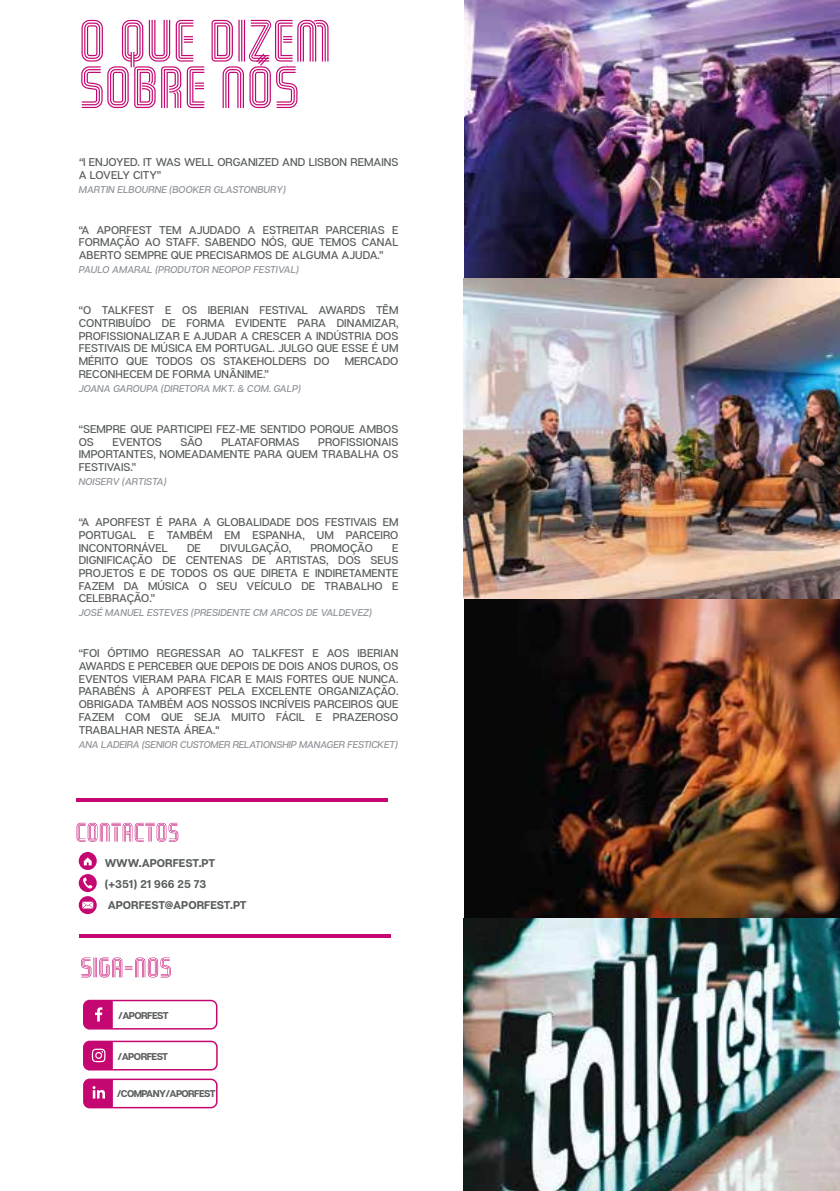
<style>
.page{position:relative;width:840px;height:1191px;background:#fff}
.page>*{position:absolute;margin:0;border:0;box-sizing:border-box;transform-origin:0 0}
.t1{font:500 11.2px/12.6px "Articulat CF";color:#595d5e;text-align:justify}
.t2{font:700 11.2px/21.2px "Articulat CF";color:#595d5e}
.t3{font:500 11.2px "Articulat CF";letter-spacing:-.02em;color:#595d5e}
.t4{font:italic 500 9.8px "Articulat CF";color:#8f9398}
.t5{font:700 9.8px "Articulat CF";letter-spacing:-.06em;color:#595d5e}
.s1{font-style:italic}
</style>
<div class="page">
<svg style="left:81px;top:20px;width:123px;height:88px"></svg>
<svg style="left:211px;top:20px;width:117px;height:88px"></svg>
<hr style="left:77px;top:798px;width:310px;height:3px;background:#c50771">
<div style="left:79px;top:852px;width:18px;height:18px;background:#c50771;border-radius:50%"></div>
<div style="left:79px;top:874px;width:18px;height:18px;background:#c50771;border-radius:50%"></div>
<svg style="left:83px;top:877px;width:9px;height:11px"></svg>
<svg style="left:84px;top:857px;width:8px;height:8px"></svg>
<svg style="left:77px;top:823px;width:101px;height:18px"></svg>
<svg style="left:79px;top:896px;width:18px;height:18px"></svg>
<svg style="left:78px;top:896px;width:15px;height:12px"></svg>
<hr style="left:79px;top:934px;width:311px;height:4px;background:#c50771">
<img style="left:463px;top:0;width:376px;height:598px">
<img style="left:464px;top:600px;width:375px;height:318px">
<img style="left:463px;top:918px;width:376px;height:273px">
<svg style="left:83px;top:1040px;width:134px;height:30px"></svg>
<svg style="left:83px;top:999px;width:134px;height:30px"></svg>
<svg style="left:83px;top:1078px;width:134px;height:30px"></svg>
<svg style="left:81px;top:957px;width:90px;height:20px"></svg>
<p class="t1" style="left:79px;top:156px;width:321px"><span class="s1">“</span>I ENJOYED. IT WAS WELL ORGANIZED AND LISBON REMAINS<br>A LOVELY CITY”</p>
<p class="t4" style="left:79px;top:183px;width:209px">MARTIN ELBOURNE (BOOKER GLASTONBURY)</p>
<p class="t1" style="left:79px;top:224px;width:321px">“A APORFEST TEM AJUDADO A ESTREITAR PARCERIAS E FORMAÇÃO AO STAFF. SABENDO NÓS, QUE TEMOS CANAL ABERTO SEMPRE QUE PRECISARMOS DE ALGUMA AJUDA.”</p>
<p class="t4" style="left:79px;top:264px;width:221px">PAULO AMARAL (PRODUTOR NEOPOP FESTIVAL)</p>
<p class="t1" style="left:79px;top:304px;width:321px">“O TALKFEST E OS IBERIAN FESTIVAL AWARDS TÊM CONTRIBUÍDO DE FORMA EVIDENTE PARA DINAMIZAR, PROFISSIONALIZAR E AJUDAR A CRESCER A INDÚSTRIA DOS FESTIVAIS DE MÚSICA EM PORTUGAL. JULGO QUE ESSE É UM MÉRITO QUE TODOS OS STAKEHOLDERS DO</p>
<p class="t1" style="left:344px;top:355px;width:55px">MERCADO</p>
<p class="t1" style="left:79px;top:368px;width:191px">RECONHECEM DE FORMA UNÂNIME.”</p>
<p class="t4" style="left:79px;top:383px;width:224px">JOANA GAROUPA (DIRETORA MKT. &amp; COM. GALP)</p>
<p class="t1" style="left:79px;top:423px;width:321px">“SEMPRE QUE PARTICIPEI FEZ-ME SENTIDO PORQUE AMBOS<br>OS</p>
<p class="t1" style="left:112px;top:436px;width:51px">EVENTOS</p>
<p class="t1" style="left:180px;top:436px;width:24px">SÃO</p>
<p class="t1" style="left:221px;top:436px;width:80px">PLATAFORMAS</p>
<p class="t1" style="left:79px;top:436px;width:321px;text-indent:239px">PROFISSIONAIS IMPORTANTES, NOMEADAMENTE PARA QUEM TRABALHA OS FESTIVAIS.”</p>
<p class="t4" style="left:79px;top:476px;width:89px">NOISERV (ARTISTA)</p>
<p class="t1" style="left:79px;top:516px;width:321px">“A APORFEST É PARA A GLOBALIDADE DOS FESTIVAIS EM PORTUGAL E TAMBÉM EM ESPANHA, UM PARCEIRO INCONTORNÁVEL</p>
<p class="t1" style="left:187px;top:541px;width:15px">DE</p>
<p class="t3" style="left:220px;top:541px;width:72px">DIVULGAÇÃO,</p>
<p class="t1" style="left:310px;top:541px;width:64px">PROMOÇÃO</p>
<p class="t1" style="left:79px;top:541px;width:321px;text-indent:313px">E DIGNIFICAÇÃO DE CENTENAS DE ARTISTAS, DOS SEUS PROJETOS E DE TODOS OS QUE DIRETA E INDIRETAMENTE FAZEM DA MÚSICA O SEU VEÍCULO DE TRABALHO E CELEBRAÇÃO.”</p>
<p class="t4" style="left:79px;top:607px;width:294px">JOSÉ MANUEL ESTEVES (PRESIDENTE CM ARCOS DE VALDEVEZ)</p>
<p class="t1" style="left:79px;top:647px;width:321px">“FOI ÓPTIMO REGRESSAR AO TALKFEST E AOS IBERIAN AWARDS E PERCEBER QUE DEPOIS DE DOIS ANOS DUROS, OS EVENTOS VIERAM PARA FICAR E MAIS FORTES QUE NUNCA.<br>PARABÉNS À APORFEST PELA EXCELENTE ORGANIZAÇÃO.<br>OBRIGADA TAMBÉM AOS NOSSOS INCRÍVEIS PARCEIROS QUE FAZEM COM QUE SEJA MUITO FÁCIL E PRAZEROSO TRABALHAR NESTA ÁREA."</p>
<p class="t4" style="left:79px;top:738px;width:320px">ANA LADEIRA (SENIOR CUSTOMER RELATIONSHIP MANAGER FESTICKET)</p>
<p class="t2" style="left:105px;top:853px;width:143px">WWW.APORFEST.PT (+351) 21 966 25 73<br>APORFEST@APORFEST.PT</p>
<p class="t5" style="left:118px;top:1009px;width:52px">/APORFEST</p>
<p class="t5" style="left:117px;top:1050px;width:52px">/APORFEST</p>
<p class="t5" style="left:117px;top:1087px;width:100px">/COMPANY/APORFEST</p>
</div>
